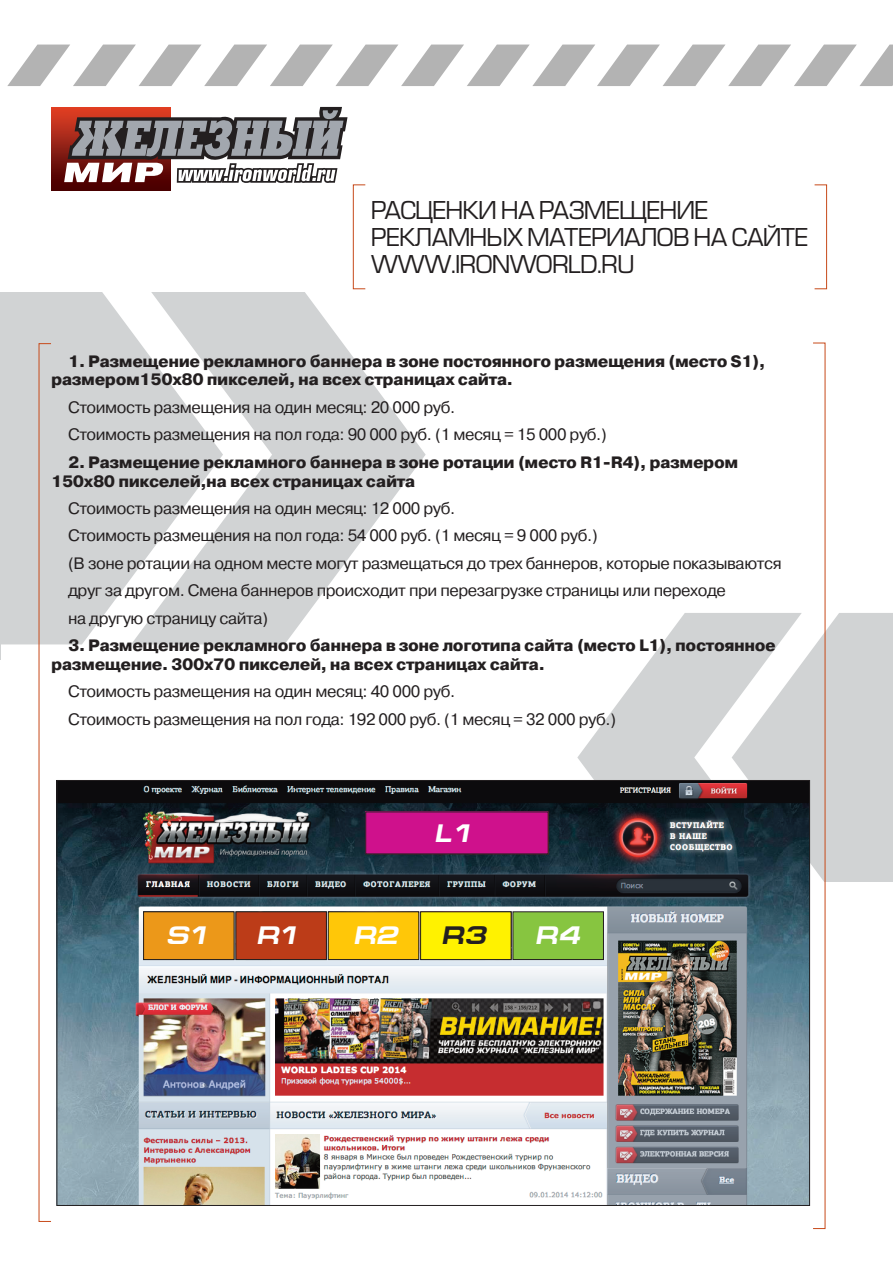
<style>
.page{position:relative;width:893px;height:1263px;background:#fff}
.page>*{position:absolute;margin:0;border:0;box-sizing:border-box;transform-origin:0 0}
.t1{font:italic 700 25.35px "Europe Ext";color:#fff}
.t2{font:italic 700 25.35px "Europe Ext";color:#231f20}
.t3{font:24px/27px "Europe";letter-spacing:-.04em;color:#231f20}
.t4{font:16.5px/27.5px "Pragmatica";letter-spacing:-.025em;color:#231f20}
.t5{font:800 16.5px/18.9px "Pragmatica";letter-spacing:-.025em;color:#231f20}
</style>
<div class="page">
<svg style="left:0;top:644px;width:1px;height:15px"></svg>
<svg style="left:577px;top:613px;width:155px;height:167px;fill:#d1d3d4"></svg>
<svg style="left:732px;top:613px;width:161px;height:268px;background:#d5d5d6"></svg>
<svg style="left:223px;top:292px;width:203px;height:352px;fill:#d1d3d4"></svg>
<svg style="left:0;top:292px;width:223px;height:352px;fill:#d1d3d4"></svg>
<svg style="left:7px;top:45px;width:886px;height:41px"></svg>
<div style="left:353px;top:184px;width:13px;height:105px;border:1px solid #c74a1a"></div>
<div style="left:814px;top:184px;width:13px;height:105px;border:1px solid #c74a1a"></div>
<img style="left:51px;top:107px;width:120px;height:83px">
<svg style="left:64px;top:107px;width:283px;height:76px"></svg>
<img style="left:59px;top:782px;width:749px;height:422px">
<div style="left:144px;top:912px;width:90px;height:47px;background:#ec9819"></div>
<div style="left:143px;top:911px;width:91px;height:49px;border:1px solid #231f20"></div>
<div style="left:236px;top:912px;width:90px;height:47px;background:#bc3c18"></div>
<div style="left:236px;top:911px;width:91px;height:49px;border:1px solid #231f20"></div>
<div style="left:328px;top:912px;width:91px;height:47px;background:#ffc708"></div>
<div style="left:328px;top:911px;width:91px;height:49px;border:1px solid #231f20"></div>
<div style="left:421px;top:912px;width:90px;height:47px;background:#fff200"></div>
<div style="left:420px;top:911px;width:91px;height:49px;border:1px solid #231f20"></div>
<div style="left:366px;top:812px;width:182px;height:42px;background:#cf118c"></div>
<div style="left:513px;top:912px;width:90px;height:47px;background:#87c540"></div>
<div style="left:513px;top:911px;width:91px;height:49px;border:1px solid #231f20"></div>
<h2 class="t3" style="left:371px;top:197px;width:439px">РАСЦЕНКИ НА РАЗМЕЩЕНИЕ<br>РЕКЛАМНЫХ МАТЕРИАЛОВ НА САЙТЕ<br>WWW.IRONWORLD.RU</h2>
<p class="t5" style="left:51px;top:352px;width:716px;text-indent:17px">1. Размещение рекламного баннера в зоне постоянного размещения (место S1), размером150х80 пикселей, на всех страницах сайта.</p>
<p class="t4" style="left:68px;top:394px;width:540px">Стоимость размещения на один месяц: 20 000 руб.<br>Стоимость размещения на пол года: 90 000 руб. (1 месяц = 15 000 руб.)</p>
<p class="t5" style="left:51px;top:453px;width:689px;text-indent:17px">2. Размещение рекламного баннера в зоне ротации (место R1-R4), размером<br>150х80 пикселей,на всех страницах сайта</p>
<p class="t4" style="left:68px;top:495px;width:715px">Стоимость размещения на один месяц: 12 000 руб.<br>Стоимость размещения на пол года: 54 000 руб. (1 месяц = 9 000 руб.)<br>(В зоне ротации на одном месте могут размещаться до трех баннеров, которые показываются друг за другом. Смена баннеров происходит при перезагрузке страницы или переходе<br>на другую страницу сайта)</p>
<p class="t5" style="left:51px;top:636px;width:726px;text-indent:17px">3. Размещение рекламного баннера в зоне логотипа сайта (место L1), постоянное размещение. 300х70 пикселей, на всех страницах сайта.</p>
<p class="t4" style="left:68px;top:678px;width:550px">Стоимость размещения на один месяц: 40 000 руб.<br>Стоимость размещения на пол года: 192 000 руб. (1 месяц = 32 000 руб.)</p>
<h1 class="t1" style="left:436px;top:819px;width:41px">L1</h1>
<h1 class="t1" style="left:168px;top:921px;width:46px">S1</h1>
<h1 class="t1" style="left:258px;top:921px;width:46px">R1</h1>
<h1 class="t1" style="left:355px;top:921px;width:46px">R2</h1>
<h1 class="t2" style="left:443px;top:921px;width:46px">R3</h1>
<h1 class="t1" style="left:536px;top:921px;width:46px">R4</h1>
</div>
